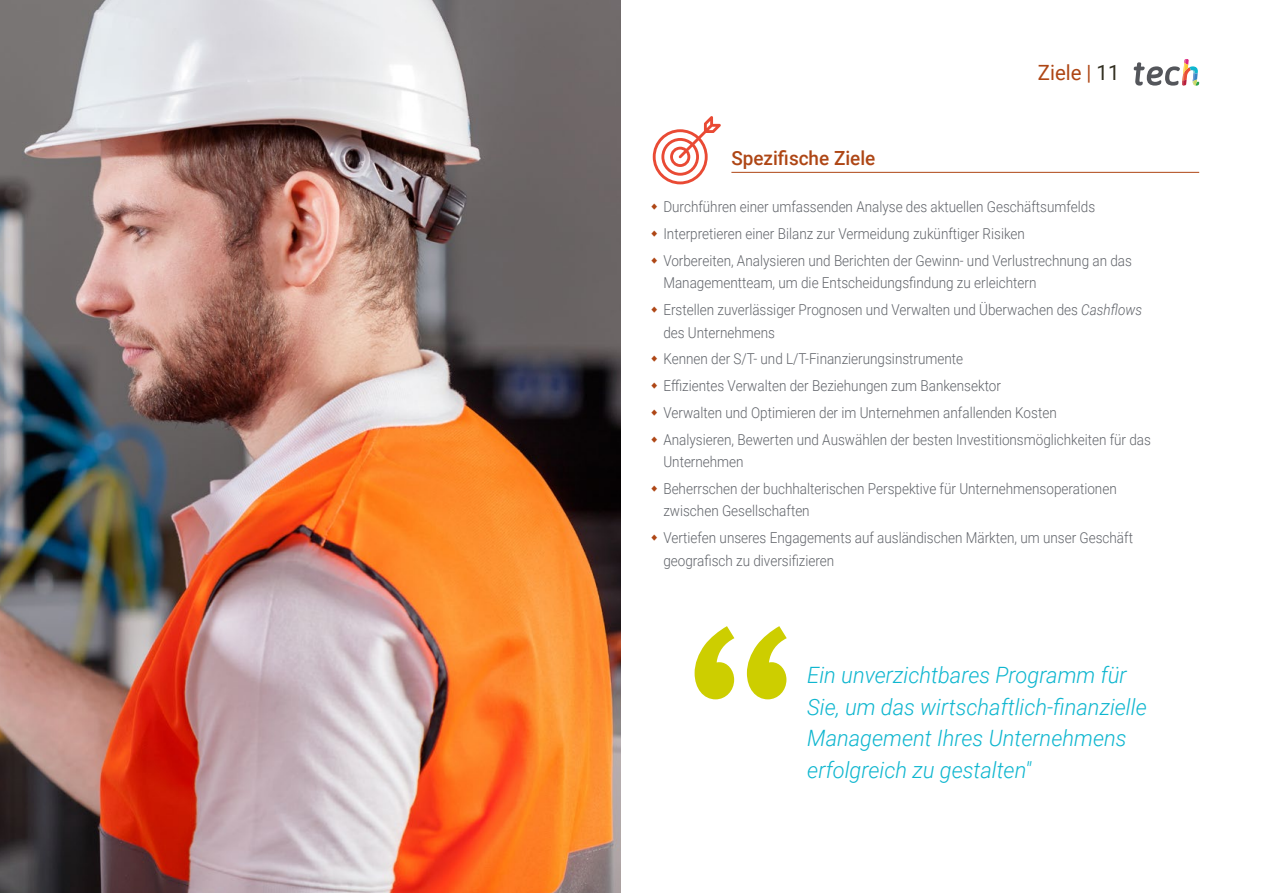
<style>
.page{position:relative;width:1263px;height:893px;background:#fff}
.page>*{position:absolute;margin:0;border:0;box-sizing:border-box;transform-origin:0 0}
.t1{font:italic 300 22.5px/31.5px "Roboto";color:#0fb6cf}
.t2{font:21px "Roboto";color:#ae4615}
.t3{font:500 19.5px "Roboto";color:#ae4615}
.t4{font:300 15px/26.7px "Roboto";color:#61646a;scale:.9 1}
.s1{color:#312e20}
.s2{font-style:italic}
</style>
<div class="page">
<hr style="left:731px;top:172px;width:468px;height:1px;background:#ae4615">
<svg style="left:653px;top:116px;width:68px;height:68px"></svg>
<svg style="left:695px;top:626px;width:92px;height:73px"></svg>
<svg style="left:1134px;top:59px;width:65px;height:27px"></svg>
<img style="left:0;top:0;width:621px;height:893px">
<h2 class="t2" style="left:1038px;top:57px;width:83px">Ziele | <span class="s1">11</span></h2>
<h3 class="t3" style="left:731px;top:144px;width:145px">Spezifische Ziele</h3>
<p class="t4" style="left:663px;top:193px;width:522px">Durchführen einer umfassenden Analyse des aktuellen Geschäftsumfelds<br>Interpretieren einer Bilanz zur Vermeidung zukünftiger Risiken<br>Vorbereiten, Analysieren und Berichten der Gewinn- und Verlustrechnung an das</p>
<p class="t4" style="left:663px;top:269px;width:533px">Managementteam, um die Entscheidungsfindung zu erleichtern<br>Erstellen zuverlässiger Prognosen und Verwalten und Überwachen des <span class="s2">Cashflows</span></p>
<p class="t4" style="left:663px;top:318px;width:543px">des Unternehmens<br>Kennen der S/T- und L/T-Finanzierungsinstrumente<br>Effizientes Verwalten der Beziehungen zum Bankensektor<br>Verwalten und Optimieren der im Unternehmen anfallenden Kosten<br>Analysieren, Bewerten und Auswählen der besten Investitionsmöglichkeiten für das</p>
<p class="t4" style="left:663px;top:448px;width:505px">Unternehmen<br>Beherrschen der buchhalterischen Perspektive für Unternehmensoperationen</p>
<p class="t4" style="left:663px;top:497px;width:523px">zwischen Gesellschaften<br>Vertiefen unseres Engagements auf ausländischen Märkten, um unser Geschäft</p>
<p class="t4" style="left:663px;top:546px;width:191px">geografisch zu diversifizieren</p>
<h1 class="t1" style="left:807px;top:659px;width:341px">Ein unverzichtbares Programm für Sie, um das wirtschaftlich-finanzielle Management Ihres Unternehmens erfolgreich zu gestalten"</h1>
</div>
